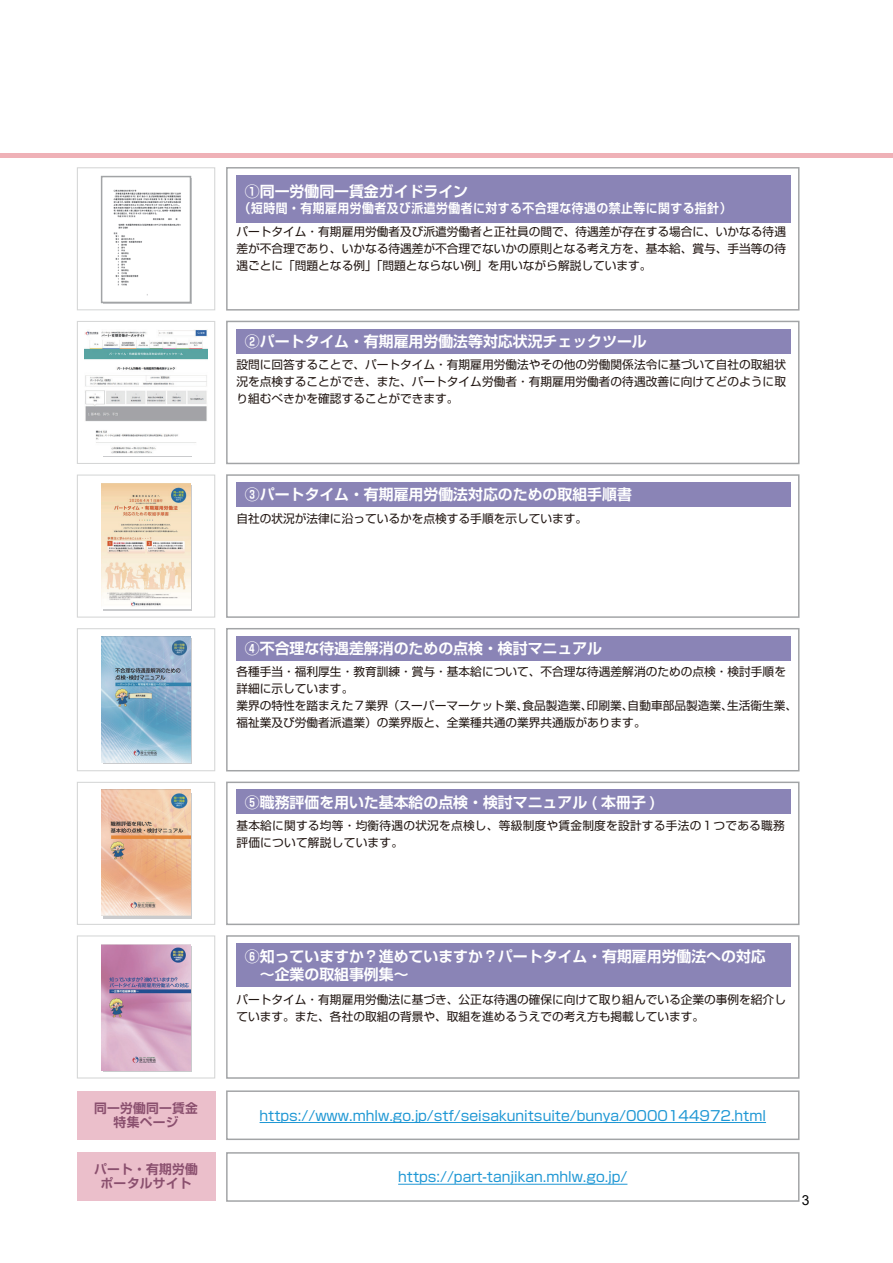
<style>
.page{position:relative;width:893px;height:1263px;background:#fff}
.page>*{position:absolute;margin:0;border:0;box-sizing:border-box;transform-origin:0 0}
.t1{font:700 14.85px/17.5px "Shin Go Pro De";color:#fff}
.t2{font:13.8px "Shin Go Pro";color:#1e97d4}
.t3{font:13.8px "Arial";color:#030303}
.t4{font:700 12.75px "Shin Go Pro De";letter-spacing:.04em;color:#fff;scale:.93 1}
.t5{font:700 12.75px/14.5px "Shin Go Pro De";letter-spacing:.02em;color:#8a4f6e;text-align:center}
.t6{font:11.7px/17px "Shin Go Pro";color:#221713}
.t7{font:11.7px/17px "Shin Go Pro";letter-spacing:.02em;color:#221713}
</style>
<div class="page">
<hr style="left:0;top:153px;width:893px;height:4px;background:#efb1b7">
<hr style="left:260px;top:1122px;width:506px;height:1px;background:#1e97d4">
<div style="left:226px;top:1090px;width:573px;height:50px;border:1px solid #a2a4a6"></div>
<div style="left:77px;top:1091px;width:138px;height:48px;background:#ebbfcb"></div>
<div style="left:77px;top:1152px;width:138px;height:48px;background:#ebbfcb"></div>
<hr style="left:398px;top:1184px;width:229px;height:1px;background:#1e97d4">
<div style="left:226px;top:1152px;width:573px;height:50px;border:1px solid #a2a4a6"></div>
<div style="left:226px;top:628px;width:573px;height:143px;border:1px solid #a2a4a6"></div>
<div style="left:77px;top:628px;width:138px;height:143px;border:1px solid #d5d6d6"></div>
<div style="left:236px;top:636px;width:555px;height:24px;background:#8a84b6"></div>
<svg style="left:103px;top:638px;width:89px;height:126px"></svg>
<img style="left:102px;top:636px;width:88px;height:126px">
<div style="left:226px;top:474px;width:573px;height:144px;border:1px solid #a2a4a6"></div>
<div style="left:77px;top:474px;width:138px;height:144px;border:1px solid #d5d6d6"></div>
<div style="left:236px;top:483px;width:555px;height:24px;background:#8a84b6"></div>
<div style="left:103px;top:485px;width:89px;height:126px;background:linear-gradient(to right,#cacbcd,#cacbcd)"></div>
<img style="left:102px;top:483px;width:88px;height:125px">
<div style="left:226px;top:935px;width:573px;height:144px;border:1px solid #a2a4a6"></div>
<div style="left:77px;top:935px;width:138px;height:143px;border:1px solid #d5d6d6"></div>
<div style="left:236px;top:943px;width:555px;height:44px;background:#8a84b6"></div>
<svg style="left:103px;top:946px;width:89px;height:126px"></svg>
<img style="left:102px;top:944px;width:88px;height:126px">
<div style="left:226px;top:781px;width:573px;height:144px;border:1px solid #a2a4a6"></div>
<div style="left:77px;top:782px;width:138px;height:143px;border:1px solid #d5d6d6"></div>
<div style="left:236px;top:790px;width:555px;height:24px;background:#8a84b6"></div>
<div style="left:103px;top:793px;width:89px;height:125px;background:linear-gradient(to right,#eae2dc,#e8dad0)"></div>
<img style="left:102px;top:789px;width:88px;height:126px">
<div style="left:226px;top:167px;width:573px;height:144px;border:1px solid #a2a4a6"></div>
<div style="left:77px;top:167px;width:138px;height:143px;border:1px solid #d5d6d6"></div>
<div style="left:236px;top:175px;width:555px;height:48px;background:#8a84b6"></div>
<img style="left:113px;top:189px;width:68px;height:107px">
<div style="left:101px;top:176px;width:90px;height:127px;border:2px solid #a2a4a6"></div>
<div style="left:226px;top:321px;width:573px;height:143px;border:1px solid #a2a4a6"></div>
<div style="left:77px;top:321px;width:138px;height:143px;border:1px solid #d5d6d6"></div>
<div style="left:236px;top:329px;width:555px;height:24px;background:#8a84b6"></div>
<img style="left:84px;top:329px;width:124px;height:125px">
<p class="t1" style="left:245px;top:181px;width:225px">①同一労働同一賃金ガイドライン</p>
<p class="t4" style="left:239px;top:198px;width:531px">（短時間・有期雇用労働者及び派遣労働者に対する不合理な待遇の禁止等に関する指針）</p>
<p class="t6" style="left:236px;top:222px;width:551px;text-align:justify">パートタイム・有期雇用労働者及び派遣労働者と正社員の間で、待遇差が存在する場合に、いかなる待遇差が不合理であり、いかなる待遇差が不合理でないかの原則となる考え方を、基本給、賞与、手当等の待遇ごとに「問題となる例」「問題とならない例」を用いながら解説しています。</p>
<p class="t1" style="left:245px;top:331px;width:403px">②パートタイム・有期雇用労働法等対応状況チェックツール</p>
<p class="t6" style="left:236px;top:355px;width:551px;text-align:justify">設問に回答することで、パートタイム・有期雇用労働法やその他の労働関係法令に基づいて自社の取組状況を点検することができ、また、パートタイム労働者・有期雇用労働者の待遇改善に向けてどのように取り組むべきかを確認することができます。</p>
<p class="t1" style="left:245px;top:484px;width:388px">③パートタイム・有期雇用労働法対応のための取組手順書</p>
<p class="t6" style="left:236px;top:508px;width:352px">自社の状況が法律に沿っているかを点検する手順を示しています。</p>
<p class="t1" style="left:245px;top:638px;width:359px">④不合理な待遇差解消のための点検・検討マニュアル</p>
<p class="t6" style="left:236px;top:662px;width:562px">各種手当・福利厚生・教育訓練・賞与・基本給について、不合理な待遇差解消のための点検・検討手順を詳細に示しています。<br>業界の特性を踏まえた７業界（スーパーマーケット業、食品製造業、印刷業、自動車部品製造業、生活衛生業、福祉業及び労働者派遣業）の業界版と、全業種共通の業界共通版があります。</p>
<p class="t1" style="left:245px;top:791px;width:413px">⑤職務評価を用いた基本給の点検・検討マニュアル ( 本冊子 )</p>
<p class="t7" style="left:236px;top:816px;width:550px">基本給に関する均等・均衡待遇の状況を点検し、等級制度や賃金制度を設計する手法の１つである職務評価について解説しています。</p>
<p class="t1" style="left:245px;top:946px;width:542px">⑥知っていますか？進めていますか？パートタイム・有期雇用労働法への対応 　　～企業の取組事例集～</p>
<p class="t6" style="left:236px;top:990px;width:551px">パートタイム・有期雇用労働法に基づき、公正な待遇の確保に向けて取り組んでいる企業の事例を紹介しています。また、各社の取組の背景や、取組を進めるうえでの考え方も掲載しています。</p>
<p class="t5" style="left:94px;top:1099px;width:105px">同一労働同一賃金特集ページ</p>
<p class="t5" style="left:94px;top:1160px;width:105px">パート・有期労働ポータルサイト</p>
<p class="t2" style="left:398px;top:1165px;width:231px">https://part-tanjikan.mhlw.go.jp/</p>
<p class="t2" style="left:260px;top:1104px;width:508px">https://www.mhlw.go.jp/stf/seisakunitsuite/bunya/0000144972.html</p>
<p class="t3" style="left:802px;top:1190px;width:9px">3</p>
</div>
